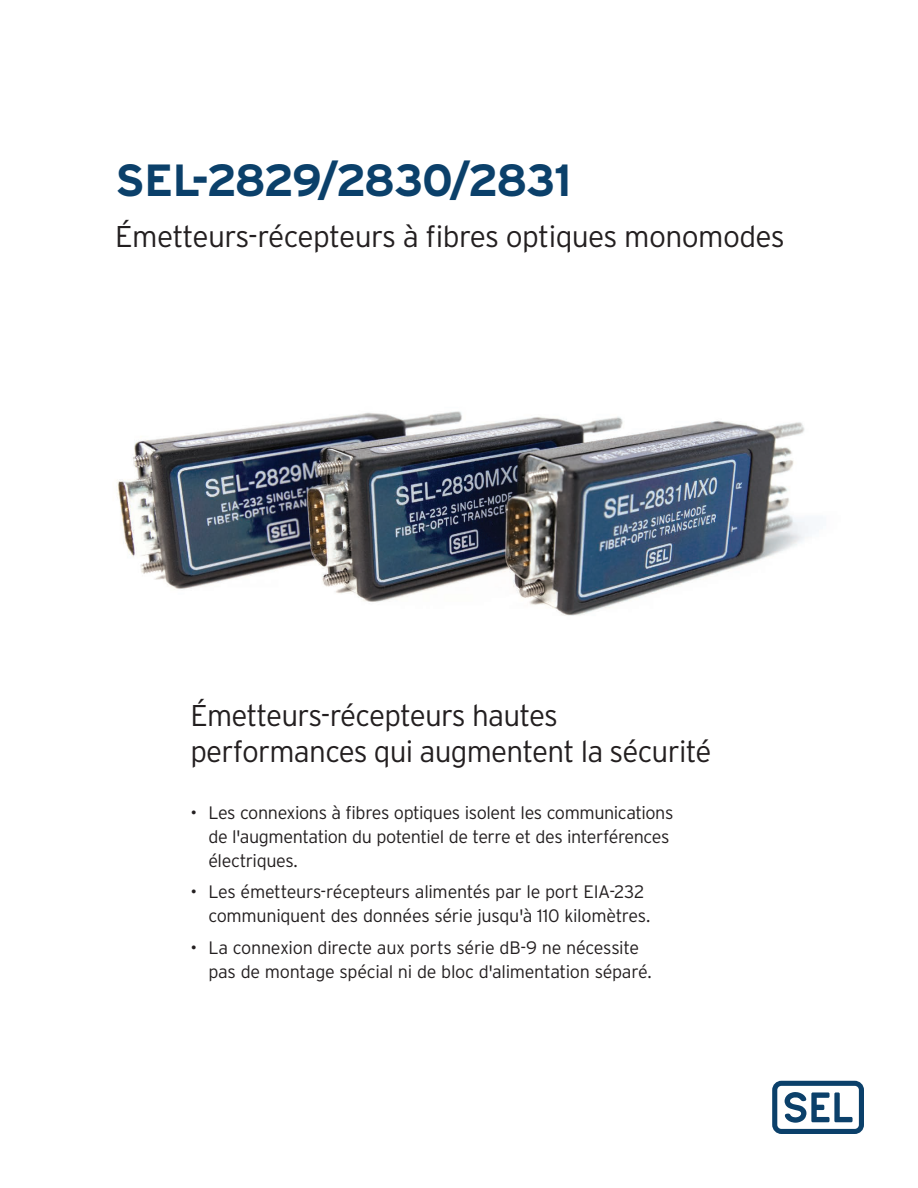
<style>
.page{position:relative;width:918px;height:1188px;background:#fff}
.page>*{position:absolute;margin:0;border:0;box-sizing:border-box;transform-origin:0 0}
.t1{font:700 45px "Interstate Poly";letter-spacing:-.03em;color:#0b406a}
.t2{font:300 30px/36px "Interstate Poly";letter-spacing:-.025em;color:#231f20}
.t3{font:300 18px/24px "Interstate Poly";letter-spacing:-.02em;color:#231f20}
</style>
<div class="page">
<img style="left:117px;top:411px;width:692px;height:205px">
<svg style="left:772px;top:1081px;width:92px;height:53px"></svg>
<h1 class="t1" style="left:115px;top:147px;width:458px">SEL-2829/2830/2831</h1>
<h2 class="t2" style="left:115px;top:216px;width:671px">Émetteurs-récepteurs à fibres optiques monomodes</h2>
<h2 class="t2" style="left:190px;top:696px;width:523px">Émetteurs-récepteurs hautes performances qui augmentent la sécurité</h2>
<p class="t3" style="left:208px;top:800px;width:466px;text-indent:-18px">• Les connexions à fibres optiques isolent les communications de l'augmentation du potentiel de terre et des interférences électriques.</p>
<p class="t3" style="left:208px;top:879px;width:444px;text-indent:-18px">• Les émetteurs-récepteurs alimentés par le port EIA-232 communiquent des données série jusqu'à 110 kilomètres.</p>
<p class="t3" style="left:208px;top:935px;width:445px;text-indent:-18px">• La connexion directe aux ports série dB-9 ne nécessite pas de montage spécial ni de bloc d'alimentation séparé.</p>
</div>
